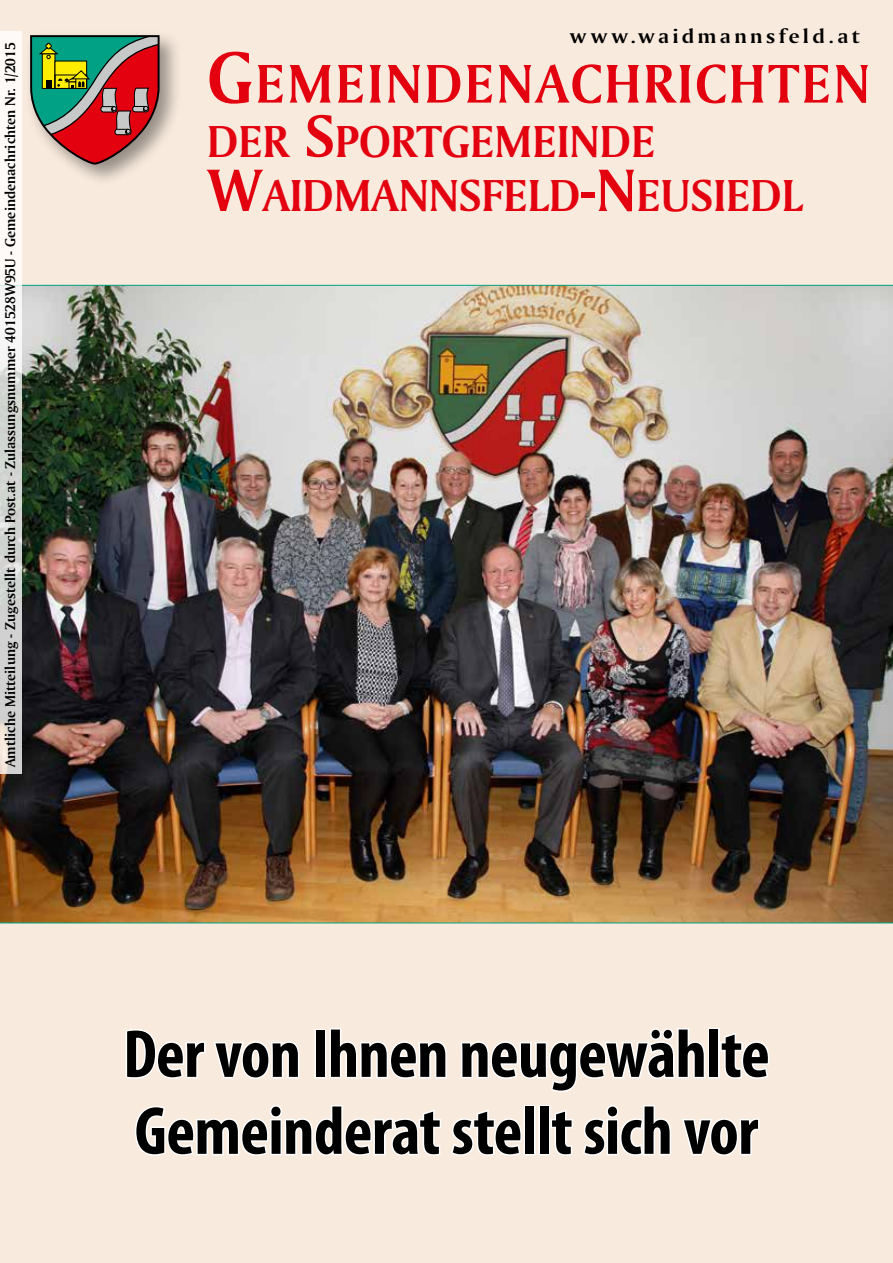
<style>
.page{position:relative;width:893px;height:1263px;background:#f8eadd}
.page>*{position:absolute;margin:0;border:0;box-sizing:border-box;transform-origin:0 0}
.t1{font:700 condensed 68.4px/76.9px "Myriad Pro";letter-spacing:-.01em;color:#000}
.t2{font:57.3px "Amerigo BT Bold A";letter-spacing:.04em;color:#e3000f}
.t3{font:47.25px/54.2px "Amerigo BT Bold A";color:#e3000f}
.t4{font:21px "Amerigo BT Bold A";letter-spacing:.145em;color:#000;scale:1.1 1}
.t5{font:15px "Amerigo BT Bold A";color:#000}
.s1{font-size:76.5px}
.s2{font-size:63px}
</style>
<div class="page">
<img style="left:0;top:285px;width:893px;height:638px">
<svg style="left:0;top:32px;width:21px;height:742px;background:#e5e5e3"></svg>
<div style="left:25px;top:29px;width:157px;height:158px;background:#000;opacity:.4"></div>
<svg style="left:29px;top:34px;width:132px;height:132px;background:#977561"></svg>
<svg style="left:125px;top:1029px;width:175px;height:50px"></svg>
<div style="left:314px;top:1029px;width:12px;height:49px;border:3px solid #fff"></div>
<svg style="left:329px;top:1028px;width:118px;height:51px"></svg>
<svg style="left:461px;top:1028px;width:244px;height:64px"></svg>
<div style="left:708px;top:1028px;width:12px;height:50px;border:3px solid #fff"></div>
<svg style="left:719px;top:1030px;width:51px;height:49px"></svg>
<svg style="left:136px;top:1105px;width:305px;height:51px"></svg>
<svg style="left:451px;top:1110px;width:71px;height:46px"></svg>
<div style="left:524px;top:1105px;width:11px;height:50px;border:3px solid #fff"></div>
<div style="left:538px;top:1105px;width:12px;height:50px;border:3px solid #fff"></div>
<svg style="left:549px;top:1105px;width:122px;height:51px"></svg>
<svg style="left:682px;top:1118px;width:78px;height:38px"></svg>
<h3 class="t4" style="left:570px;top:23px;width:265px">www.waidmannsfeld.at</h3>
<p class="t5" style="left:1px;top:767px;width:726px;rotate:-90deg">Amtliche Mitteilung - Zugestellt durch Post.at - Zulassungsnummer 401528W95U - Gemeindenachrichten Nr. 1/2015</p>
<h2 class="t2" style="left:207px;top:48px;width:664px"><span class="s1">G</span>EMEINDENACHRICHTEN</h2>
<h3 class="t3" style="left:207px;top:113px;width:597px">DER <span class="s2">S</span>PORTGEMEINDE<br><span class="s2">W</span>AIDMANNSFELD<span class="s2">-N</span>EUSIEDL</h3>
<h1 class="t1" style="left:123px;top:1014px;width:648px">Der von Ihnen neugewählte<br>Gemeinderat stellt sich vor</h1>
</div>
